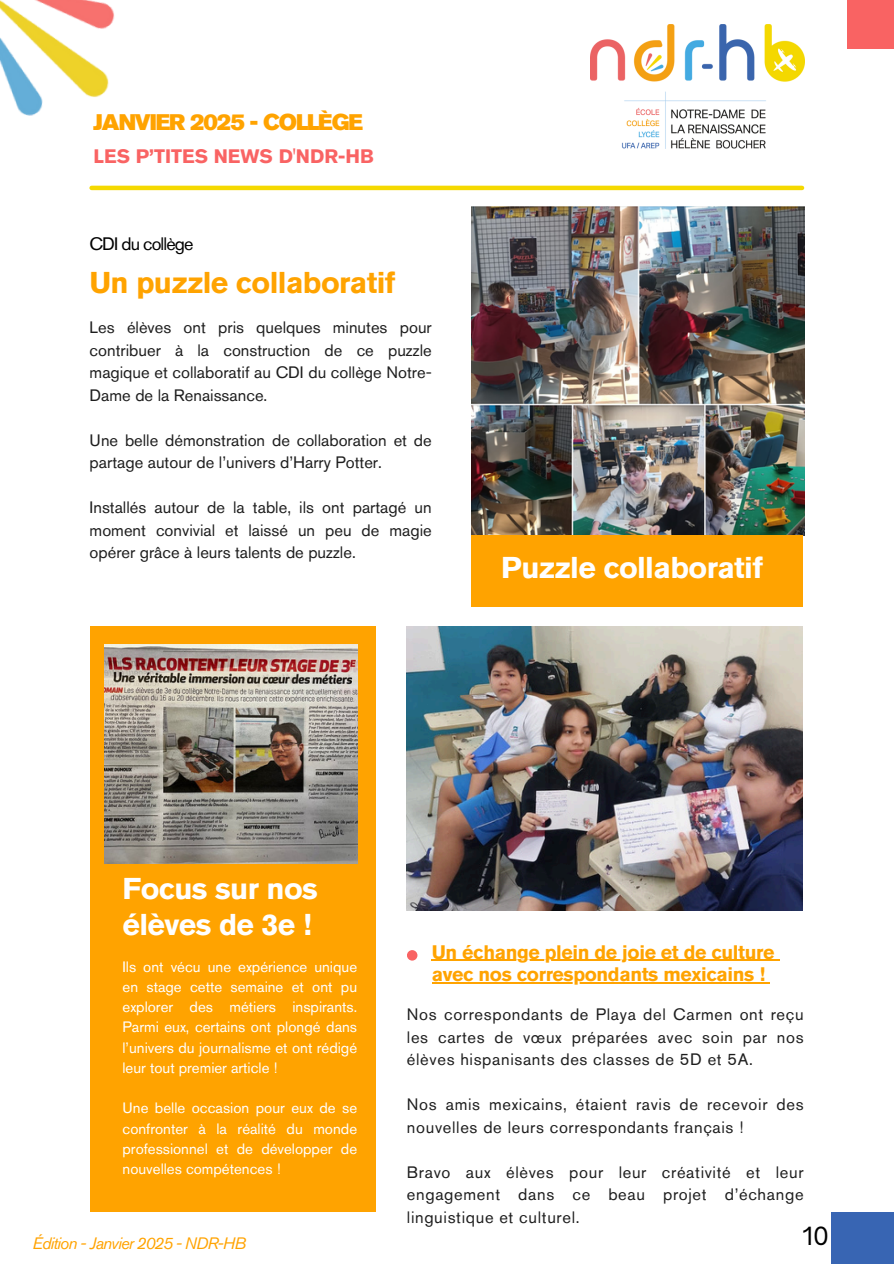
<style>
.page{position:relative;width:894px;height:1264px;background:#fff}
.page>*{position:absolute;margin:0;border:0;box-sizing:border-box;transform-origin:0 0}
.t1{font:700 30px/36px "Akzidenz Grotesk Pro";letter-spacing:-.02em;color:#fff}
.t2{font:700 30px "Akzidenz Grotesk Pro";letter-spacing:-.02em;color:#ffa300}
.t3{font:24px "Open Sauce One";color:#000}
.t4{font:22.5px "Akzidenz Grotesk Pro Super";letter-spacing:-.05em;color:#ffa300}
.t5{font:700 19.5px "Akzidenz Grotesk Pro";letter-spacing:-.02em;color:#ffa300}
.t6{font:700 19.5px "Akzidenz Grotesk Pro";color:#f96363}
.t7{font:18px "Akzidenz Grotesk Pro";letter-spacing:-.05em;color:#000}
.t8{font:16.5px/22.5px "Akzidenz Grotesk Pro";letter-spacing:.04em;color:#1e1e1e;text-align:justify}
.t9{font:16.5px/22.5px "Akzidenz Grotesk Pro";color:#1e1e1e}
.t10{font:italic 16.5px "Akzidenz Grotesk Pro";letter-spacing:-.05em;color:#ffa300}
.t11{font:15px/20.2px "Akzidenz Grotesk Pro";color:#fff;text-align:justify}
</style>
<div class="page">
<img style="left:471px;top:206px;width:333px;height:329px">
<div style="left:831px;top:1212px;width:62px;height:51px;background:#3865b3"></div>
<div style="left:471px;top:535px;width:331px;height:71px;background:#ffa300"></div>
<div style="left:90px;top:626px;width:285px;height:586px;background:#ffa300"></div>
<img style="left:105px;top:645px;width:252px;height:219px">
<div style="left:407px;top:950px;width:10px;height:10px;background:#f96363;border-radius:50%"></div>
<img style="left:407px;top:626px;width:395px;height:284px">
<hr style="left:92px;top:186px;width:709px;height:4px;background:#f5d900">
<div style="left:846px;top:0;width:47px;height:49px;background:#f96363"></div>
<img style="left:590px;top:24px;width:214px;height:124px">
<img style="left:0;top:0;width:115px;height:116px">
<hr style="left:431px;top:959px;width:342px;height:2px;background:#ffa300">
<svg style="left:773px;top:959px;width:6px;height:2px"></svg>
<hr style="left:431px;top:982px;width:333px;height:1px;background:#ffa300">
<p class="t4" style="left:94px;top:113px;width:271px">JANVIER 2025 - COLLÈGE</p>
<h5 class="t6" style="left:94px;top:148px;width:281px">LES P’TITES NEWS D'NDR-HB</h5>
<p class="t7" style="left:89px;top:237px;width:106px">CDI du collège</p>
<p class="t2" style="left:89px;top:270px;width:307px">Un puzzle collaboratif</p>
<h6 class="t8" style="left:90px;top:317px;width:343px">Les élèves ont pris quelques minutes pour contribuer à la construction de ce puzzle magique et collaboratif au CDI du collège Notre-Dame de la Renaissance.</h6>
<h1 class="t9" style="left:90px;top:430px;width:343px">Une belle démonstration de collaboration et de partage autour de l’univers d’Harry Potter.</h1>
<p class="t8" style="left:90px;top:497px;width:343px">Installés autour de la table, ils ont partagé un moment convivial et laissé un peu de magie opérer grâce à leurs talents de puzzle.</p>
<p class="t1" style="left:501px;top:552px;width:263px">Puzzle collaboratif</p>
<h1 class="t1" style="left:122px;top:873px;width:197px">Focus sur nos élèves de 3e !</h1>
<p class="t5" style="left:431px;top:944px;width:344px">Un échange plein de joie et de culture</p>
<p class="t5" style="left:431px;top:966px;width:335px">avec nos correspondants mexicains !</p>
<p class="t11" style="left:122px;top:957px;width:236px">Ils ont vécu une expérience unique en stage cette semaine et ont pu explorer des métiers inspirants.<br>Parmi eux, certains ont plongé dans l’univers du journalisme et ont rédigé leur tout premier article !</p>
<p class="t11" style="left:122px;top:1099px;width:236px">Une belle occasion pour eux de se confronter à la réalité du monde professionnel et de développer de nouvelles compétences !</p>
<p class="t8" style="left:407px;top:1004px;width:398px">Nos correspondants de Playa del Carmen ont reçu les cartes de vœux préparées avec soin par nos élèves hispanisants des classes de 5D et 5A.</p>
<h1 class="t8" style="left:407px;top:1094px;width:398px">Nos amis mexicains, étaient ravis de recevoir des nouvelles de leurs correspondants français !</h1>
<p class="t8" style="left:407px;top:1162px;width:398px">Bravo aux élèves pour leur créativité et leur engagement dans ce beau projet d’échange linguistique et culturel.</p>
<p class="t10" style="left:33px;top:1236px;width:215px">Édition - Janvier 2025 - NDR-HB</p>
<h2 class="t3" style="left:802px;top:1220px;width:28px">10</h2>
</div>
